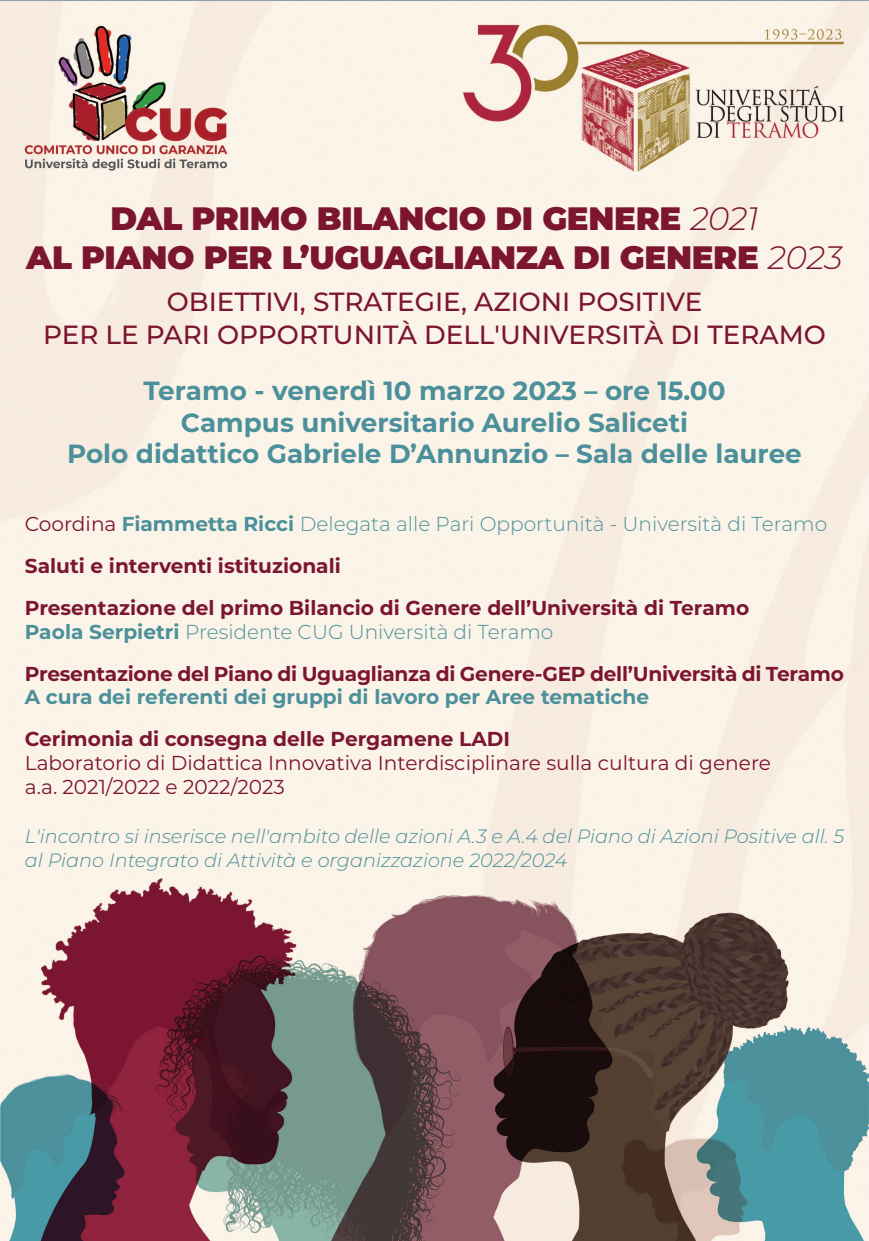
<style>
.page{position:relative;width:869px;height:1241px;background:#fff}
.page>*{position:absolute;margin:0;border:0;box-sizing:border-box;transform-origin:0 0}
.t1{font:900 32.38px/39.4px "Montserrat";letter-spacing:-.01em;color:#7b1530;text-align:center}
.t2{font:700 26.25px/31.5px "Montserrat";color:#4b909a;text-align:center}
.t3{font:500 26.25px/33.2px "Montserrat";color:#7b1530;text-align:center}
.t4{font:700 20.12px/42.1px "Montserrat";color:#7b1530}
.t5{font:20.12px/23.6px "Montserrat";color:#7b1530}
.t6{font:700 20.12px "Montserrat";color:#4b909a}
.t7{font:italic 300 19.25px/24.5px "Montserrat";color:#4b909a}
.s1{font-weight:300;font-style:italic}
.s2{font-weight:400}
.s3{color:#4b909a}
.s4{font-weight:300;color:#4b909a}
</style>
<div class="page">
<img style="left:0;top:0;width:868px;height:1240px">
<h1 class="t1" style="left:26px;top:201px;width:817px">DAL PRIMO BILANCIO DI GENERE <span class="s1">2021<br></span>AL PIANO PER L’UGUAGLIANZA DI GENERE <span class="s1">2023</span></h1>
<h2 class="t3" style="left:43px;top:287px;width:784px">OBIETTIVI, STRATEGIE, AZIONI POSITIVE<br>PER LE PARI OPPORTUNITÀ DELL'UNIVERSITÀ DI TERAMO</h2>
<h2 class="t2" style="left:67px;top:377px;width:736px">Teramo - venerdì 10 marzo 2023 – ore 15.00<br>Campus universitario Aurelio Saliceti<br>Polo didattico Gabriele D’Annunzio – Sala delle lauree</h2>
<p class="t4" style="left:25px;top:504px;width:803px"><span class="s2">Coordina</span> <span class="s3">Fiammetta Ricci</span> <span class="s4">Delegata alle Pari Opportunità - Università di Teramo<br></span>Saluti e interventi istituzionali<br>Presentazione del primo Bilancio di Genere dell’Università di Teramo</p>
<p class="t4" style="left:25px;top:612px;width:820px"><span class="s3">Paola Serpietri</span> <span class="s4">Presidente CUG Università di Teramo<br></span>Presentazione del Piano di Uguaglianza di Genere-GEP dell’Università di Teramo</p>
<p class="t6" style="left:25px;top:689px;width:625px">A cura dei referenti dei gruppi di lavoro per Aree tematiche</p>
<p class="t4" style="left:25px;top:719px;width:486px">Cerimonia di consegna delle Pergamene LADI</p>
<p class="t5" style="left:25px;top:752px;width:747px">Laboratorio di Didattica Innovativa Interdisciplinare sulla cultura di genere a.a. 2021/2022 e 2022/2023</p>
<p class="t7" style="left:25px;top:825px;width:820px">L'incontro si inserisce nell'ambito delle azioni A.3 e A.4 del Piano di Azioni Positive all. 5 al Piano Integrato di Attività e organizzazione 2022/2024</p>
</div>
